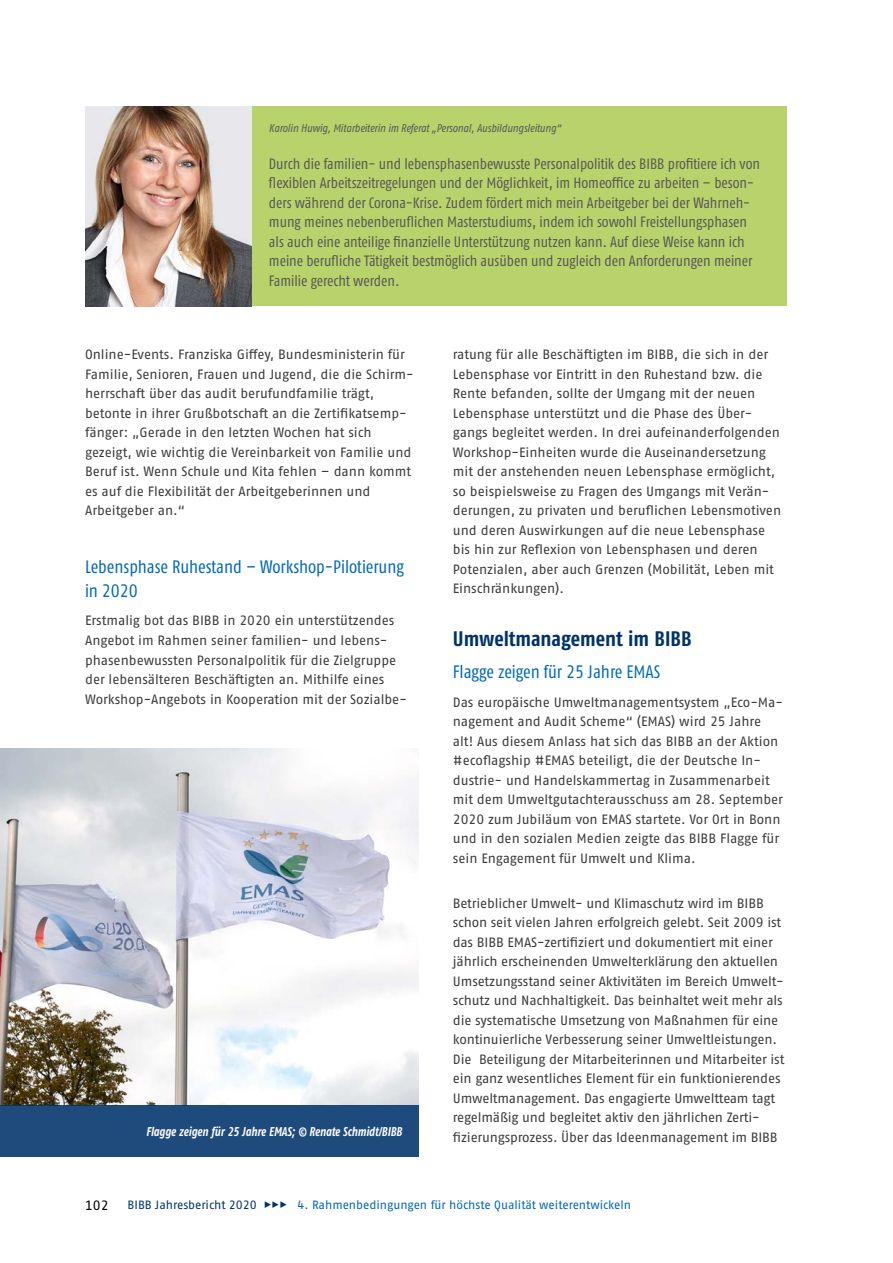
<style>
.page{position:relative;width:893px;height:1263px;background:#fff}
.page>*{position:absolute;margin:0;border:0;box-sizing:border-box;transform-origin:0 0}
.id495{font:700 condensed 21px "Fago Pro";color:#00336a}
.id496{font:condensed 18px/24px "Fago Pro";color:#0069b4}
.id562{font:condensed 15px/19.5px "Fago Pro";color:#575756}
.t1{font:13.5px/19.5px "Fago Pro";letter-spacing:-.005em;color:#3c3c3b}
.t2{font:13.5px "Fago Pro";color:#000}
.t3{font:italic 700 condensed 12.75px "Fago Pro";color:#fff;scale:.9 1}
.t4{font:12px "Fago Pro";color:#0069b4}
.id561{font:italic condensed 11.25px "Fago Pro";color:#575756}
.s1{color:#00336a}
</style>
<div class="page">
<img style="left:85px;top:106px;width:167px;height:200px">
<div style="left:252px;top:106px;width:535px;height:200px;background:#b9d36c"></div>
<img style="left:0;top:748px;width:419px;height:358px">
<div style="left:0;top:1106px;width:419px;height:51px;background:#1f4b7c"></div>
<p class="id561" style="left:269px;top:122px;width:294px">Karolin Huwig, Mitarbeiterin im Referat „Personal, Ausbildungsleitung“</p>
<p class="id562" style="left:269px;top:154px;width:493px">Durch die familien- und lebensphasenbewusste Personalpolitik des BIBB profitiere ich von flexiblen Arbeitszeitregelungen und der Möglichkeit, im Homeoffice zu arbeiten – beson&shy;ders während der Corona-Krise. Zudem fördert mich mein Arbeitgeber bei der Wahrneh&shy;mung meines nebenberuflichen Masterstudiums, indem ich sowohl Freistellungsphasen als auch eine anteilige finanzielle Unterstützung nutzen kann. Auf diese Weise kann ich meine berufliche Tätigkeit bestmöglich ausüben und zugleich den Anforderungen meiner Familie gerecht werden.</p>
<p class="t1" style="left:85px;top:345px;width:330px">Online-Events. Franziska Giffey, Bundesministerin für Familie, Senioren, Frauen und Jugend, die die Schirm&shy;herrschaft über das audit berufundfamilie trägt, betonte in ihrer Grußbotschaft an die Zertifikatsemp&shy;fänger: „Gerade in den letzten Wochen hat sich gezeigt, wie wichtig die Vereinbarkeit von Familie und Beruf ist. Wenn Schule und Kita fehlen – dann kommt es auf die Flexibilität der Arbeitgeberinnen und Arbeitgeber an. “</p>
<h3 class="id496" style="left:85px;top:555px;width:321px">Lebensphase Ruhestand – Workshop-Pilotierung in 2020</h3>
<p class="t1" style="left:85px;top:611px;width:323px">Erstmalig bot das BIBB in 2020 ein unterstützendes Angebot im Rahmen seiner familien- und lebens&shy;phasenbewussten Personalpolitik für die Zielgruppe der lebensälteren Beschäftigten an. Mithilfe eines Workshop-Angebots in Kooperation mit der Sozialbe-</p>
<p class="t3" style="left:146px;top:1124px;width:286px">Flagge zeigen für 25 Jahre EMAS; © Renate Schmidt/BIBB</p>
<p class="t1" style="left:453px;top:345px;width:330px">ratung für alle Beschäftigten im BIBB, die sich in der Lebensphase vor Eintritt in den Ruhestand bzw. die Rente befanden, sollte der Umgang mit der neuen Lebensphase unterstützt und die Phase des Über&shy;gangs begleitet werden. In drei aufeinanderfolgenden Workshop-Einheiten wurde die Auseinandersetzung mit der anstehenden neuen Lebensphase ermöglicht, so beispielsweise zu Fragen des Umgangs mit Verän&shy;derungen, zu privaten und beruflichen Lebensmotiven und deren Auswirkungen auf die neue Lebensphase bis hin zur Reflexion von Lebensphasen und deren Potenzialen, aber auch Grenzen (Mobilität, Leben mit Einschränkungen).</p>
<h2 class="id495" style="left:453px;top:626px;width:240px">Umweltmanagement im BIBB</h2>
<h3 class="id496" style="left:453px;top:660px;width:209px">Flagge zeigen für 25 Jahre EMAS</h3>
<p class="t1" style="left:453px;top:692px;width:332px">Das europäische Umweltmanagementsystem „Eco-Ma&shy;nagement and Audit Scheme“ (EMAS) wird 25 Jahre alt! Aus diesem Anlass hat sich das BIBB an der Aktion #ecoflagship #EMAS beteiligt, die der Deutsche In&shy;dustrie- und Handelskammertag in Zusammenarbeit mit dem Umweltgutachterausschuss am 28. September 2020 zum Jubiläum von EMAS startete. Vor Ort in Bonn und in den sozialen Medien zeigte das BIBB Flagge für sein Engagement für Umwelt und Klima.</p>
<p class="t1" style="left:453px;top:893px;width:333px">Betrieblicher Umwelt- und Klimaschutz wird im BIBB schon seit vielen Jahren erfolgreich gelebt. Seit 2009 ist das BIBB EMAS-zertifiziert und dokumentiert mit einer jährlich erscheinenden Umwelterklärung den aktuellen Umsetzungsstand seiner Aktivitäten im Bereich Umwelt&shy;schutz und Nachhaltigkeit. Das beinhaltet weit mehr als die systematische Umsetzung von Maßnahmen für eine kontinuierliche Verbesserung seiner Umweltleistungen.<br>Die Beteiligung der Mitarbeiterinnen und Mitarbeiter ist ein ganz wesentliches Element für ein funktionierendes Umweltmanagement. Das engagierte Umweltteam tagt regelmäßig und begleitet aktiv den jährlichen Zerti&shy;fizierungsprozess. Über das Ideenmanagement im BIBB</p>
<p class="t2" style="left:85px;top:1197px;width:25px">102</p>
<p class="t4" style="left:128px;top:1198px;width:505px"><span class="s1">BIBB Jahresbericht 2020 ▶▶▶</span> 4. Rahmenbedingungen für höchste Qualität weiterentwickeln</p>
</div>
